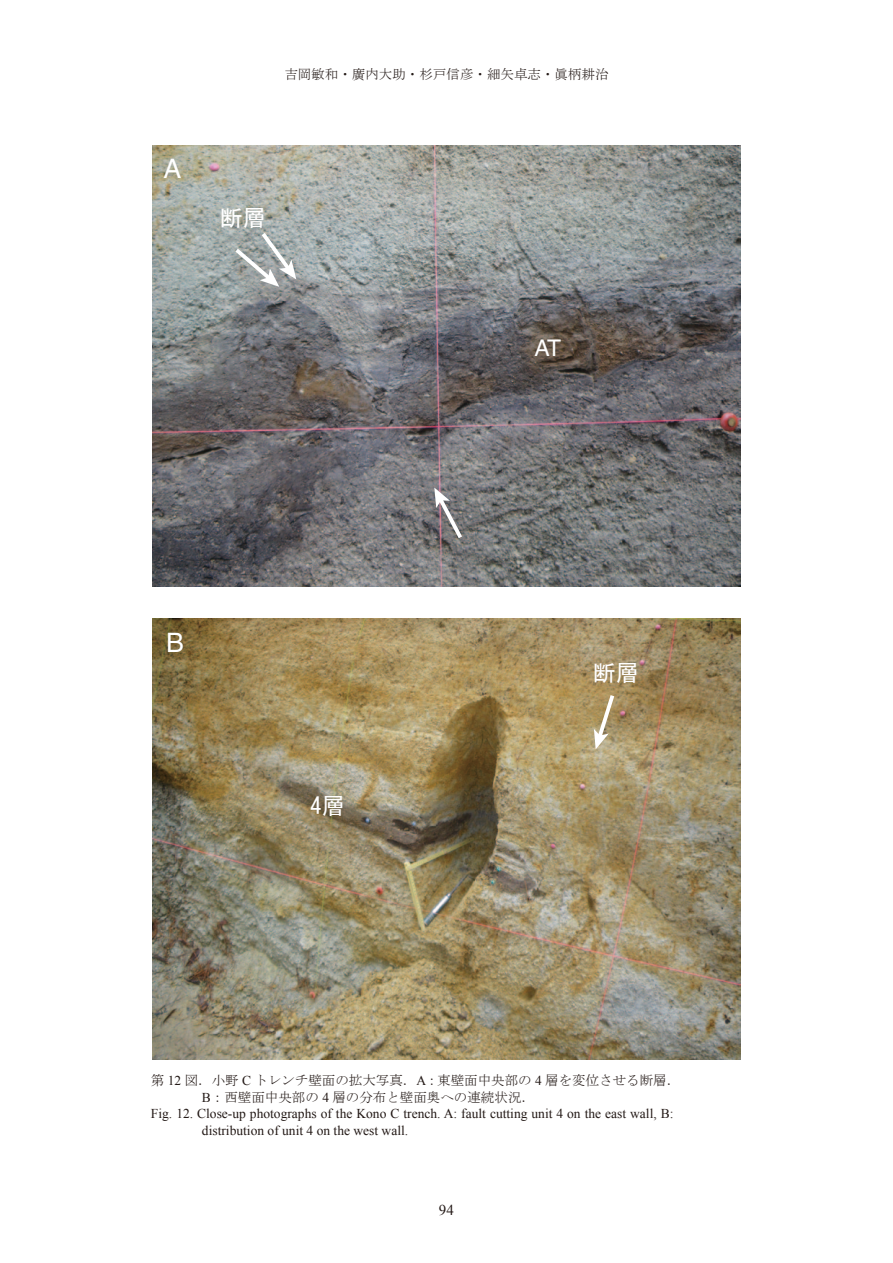
<style>
.page{position:relative;width:893px;height:1263px;background:#fff}
.page>*{position:absolute;margin:0;border:0;box-sizing:border-box;transform-origin:0 0}
.t1{font:26.85px "Helvetica";color:#fff}
.t2{font:22.95px "MS Gothic";color:#fff}
.t3{font:22.95px "Helvetica";color:#fff}
.t4{font:15px "Times New Roman";color:#231916}
.t5{font:13.5px/16.5px "Times New Roman";color:#231916}
.t6{font:13.5px/16.5px "MS Mincho";color:#231916}
.s1{font-family:"Times New Roman"}
</style>
<div class="page">
<img style="left:153px;top:146px;width:587px;height:440px">
<img style="left:153px;top:619px;width:587px;height:440px">
<svg style="left:594px;top:691px;width:23px;height:58px"></svg>
<svg style="left:434px;top:487px;width:32px;height:55px;background:#8a8789"></svg>
<svg style="left:231px;top:229px;width:65px;height:58px;background:#a9afaf"></svg>
<h1 class="t1" style="left:164px;top:153px;width:19px">A</h1>
<p class="t6" style="left:284px;top:66px;width:326px">吉岡敏和・廣内大助・杉戸信彦・細矢卓志・眞柄耕治</p>
<h2 class="t2" style="left:220px;top:206px;width:47px">断層</h2>
<h2 class="t3" style="left:535px;top:335px;width:28px">AT</h2>
<h1 class="t1" style="left:166px;top:627px;width:19px">B</h1>
<h2 class="t2" style="left:310px;top:794px;width:36px">4層</h2>
<h2 class="t2" style="left:593px;top:661px;width:47px">断層</h2>
<p class="t6" style="left:202px;top:1072px;width:480px;text-indent:-51px">第 <span class="s1">12</span> 図．小野 <span class="s1">C</span> トレンチ壁面の拡大写真．<span class="s1">A</span>：東壁面中央部の <span class="s1">4</span> 層を変位させる断層．<br><span class="s1">B</span>：西壁面中央部の <span class="s1">4</span> 層の分布と壁面奥への連続状況．</p>
<p class="t5" style="left:202px;top:1105px;width:473px;text-indent:-51px">Fig. 12. Close-up photographs of the Kono C trench. A: fault cutting unit 4 on the east wall, B: distribution of unit 4 on the west wall.</p>
<p class="t4" style="left:439px;top:1200px;width:16px">94</p>
</div>
